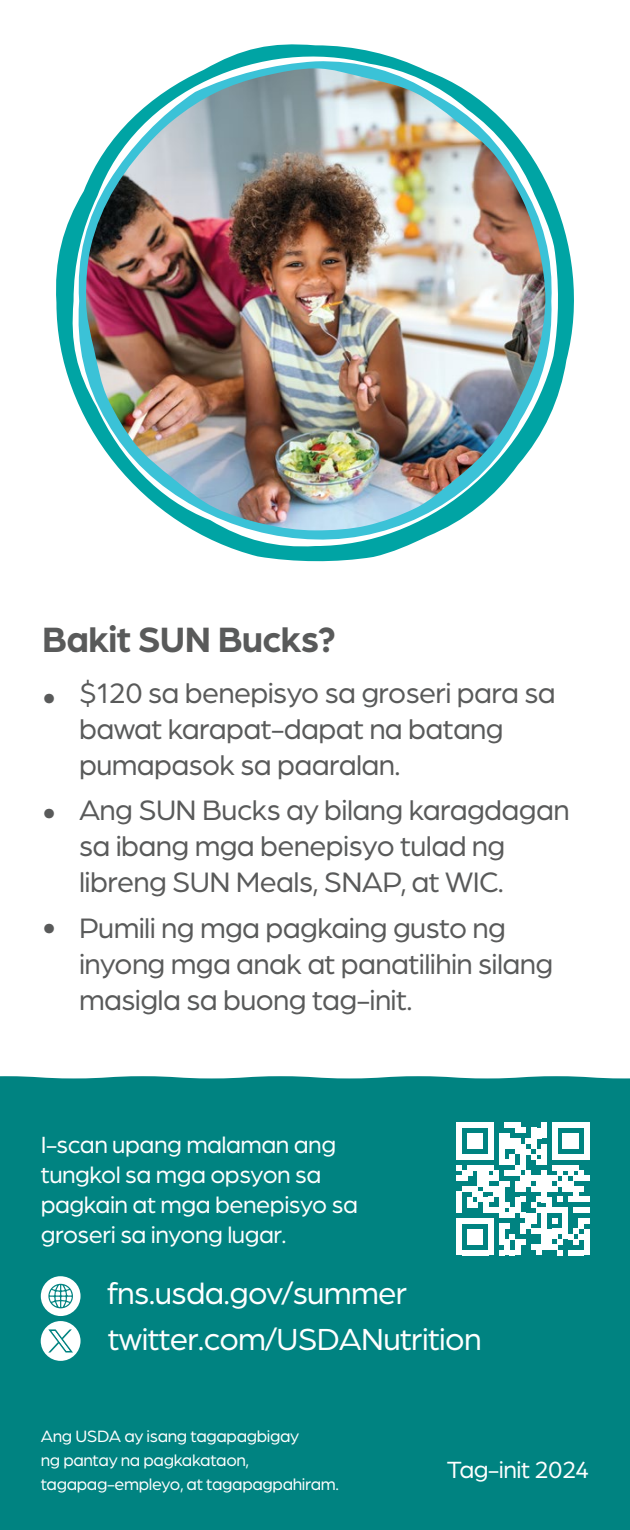
<style>
.page{position:relative;width:630px;height:1530px;background:#fff}
.page>*{position:absolute;margin:0;border:0;box-sizing:border-box;transform-origin:0 0}
.t1{font:700 37.5px "Arboria";letter-spacing:-.02em;color:#595a5a}
.t2{font:32.5px "Arboria";letter-spacing:-.02em;color:#fff}
.t3{font:30px/36px "Arboria";letter-spacing:-.02em;color:#595a5a}
.t4{font:25px/30px "Arboria";letter-spacing:-.02em;color:#fff}
.t5{font:17.5px/24px "Arboria";letter-spacing:-.02em;color:#fff}
.s1{font-size:37.5px}
</style>
<div class="page">
<svg style="left:56px;top:44px;width:518px;height:518px"></svg>
<img style="left:86px;top:68px;width:459px;height:462px">
<div style="left:0;top:1076px;width:630px;height:454px;background:#008381"></div>
<div style="left:452px;top:1102px;width:153px;height:173px;background:#008381"></div>
<svg style="left:41px;top:1276px;width:40px;height:85px"></svg>
<svg style="left:457px;top:1122px;width:132px;height:133px"></svg>
<div style="left:584px;top:1229px;width:5px;height:16px;background:#fff"></div>
<div style="left:584px;top:1245px;width:5px;height:10px;background:#fff"></div>
<h2 class="t1" style="left:42px;top:613px;width:295px">Bakit SUN Bucks?</h2>
<p class="t3" style="left:79px;top:673px;width:478px;text-indent:-37px"><span class="s1">•</span> $120 sa benepisyo sa groseri para sa bawat karapat-dapat na batang pumapasok sa paaralan.</p>
<p class="t3" style="left:79px;top:791px;width:492px;text-indent:-37px"><span class="s1">•</span> Ang SUN Bucks ay bilang karagdagan sa ibang mga benepisyo tulad ng libreng SUN Meals, SNAP, at WIC.</p>
<p class="t3" style="left:79px;top:909px;width:476px;text-indent:-37px"><span class="s1">•</span> Pumili ng mga pagkaing gusto ng inyong mga anak at panatilihin silang masigla sa buong tag-init.</p>
<p class="t4" style="left:41px;top:1129px;width:319px">I-scan upang malaman ang tungkol sa mga opsyon sa pagkain at mga benepisyo sa groseri sa inyong lugar.</p>
<p class="t2" style="left:108px;top:1272px;width:301px">fns.usda.gov/summer</p>
<p class="t2" style="left:108px;top:1318px;width:375px">twitter.com/USDANutrition</p>
<p class="t5" style="left:41px;top:1423px;width:300px">Ang USDA ay isang tagapagbigay<br>ng pantay na pagkakataon, tagapag-empleyo, at tagapagpahiram.</p>
<p class="t4" style="left:447px;top:1453px;width:144px">Tag-init 2024</p>
</div>
